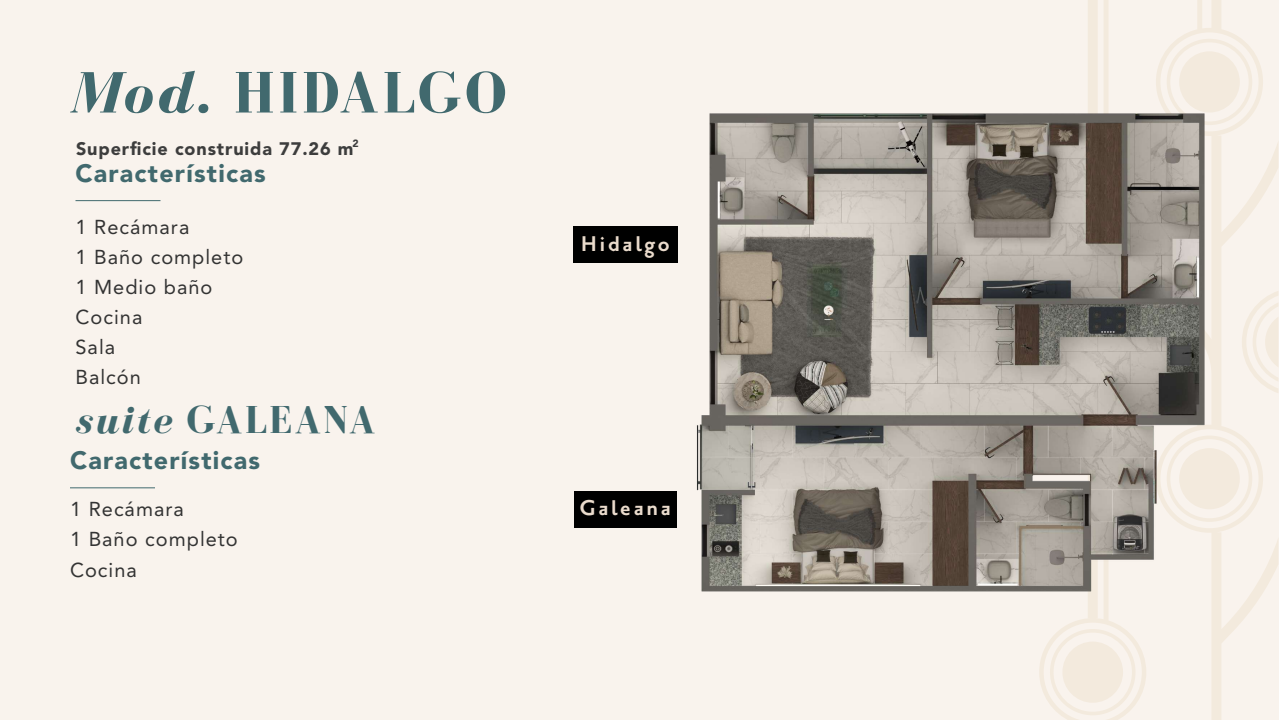
<style>
.page{position:relative;width:1279px;height:720px;background:#f9f3ed}
.page>*{position:absolute;margin:0;border:0;box-sizing:border-box;transform-origin:0 0}
.t1{font:700 60px "Bodoni FLF";letter-spacing:.05em;color:#41696e}
.t2{font:700 40px "Bodoni FLF";letter-spacing:.05em;color:#41696e}
.t3{font:700 26px "Priori Sans OT";letter-spacing:.1em;color:#eadbcc}
.t4{font:900 25px "Avenir LT Std";letter-spacing:.05em;color:#41696e}
.t5{font:20px/30px "Avenir LT Std";letter-spacing:.05em;color:#333}
.t6{font:900 18px "Avenir LT Std";letter-spacing:.05em;color:#3d3d3d}
.t7{font:900 10.5px "Avenir";color:#3d3d3d}
.s1{font-style:italic}
</style>
<div class="page">
<svg style="left:1039px;top:0;width:239px;height:720px"></svg>
<svg style="left:1167px;top:39px;width:85px;height:86px"></svg>
<img style="left:696px;top:78px;width:522px;height:537px">
<hr style="left:70px;top:487px;width:85px;height:1px;background:#41696e">
<hr style="left:76px;top:200px;width:84px;height:1px;background:#41696e">
<div style="left:573px;top:227px;width:104px;height:36px;background:#000"></div>
<div style="left:574px;top:491px;width:102px;height:36px;background:#000"></div>
<h1 class="t1" style="left:71px;top:60px;width:438px"><span class="s1">Mod.</span> HIDALGO</h1>
<p class="t7" style="left:353px;top:134px;width:8px">2</p>
<p class="t6" style="left:76px;top:138px;width:279px">Superficie construida 77.26 m</p>
<p class="t4" style="left:76px;top:158px;width:192px">Características</p>
<p class="t5" style="left:76px;top:212px;width:169px">1 Recámara<br>1 Baño completo<br>1 Medio baño<br>Cocina<br>Sala<br>Balcón</p>
<h2 class="t2" style="left:76px;top:398px;width:302px"><span class="s1">suite</span> GALEANA</h2>
<p class="t4" style="left:70px;top:445px;width:192px">Características</p>
<p class="t5" style="left:70px;top:494px;width:169px">1 Recámara<br>1 Baño completo<br>Cocina</p>
<h3 class="t3" style="left:581px;top:231px;width:91px">Hidalgo</h3>
<h3 class="t3" style="left:579px;top:496px;width:93px">Galeana</h3>
</div>
